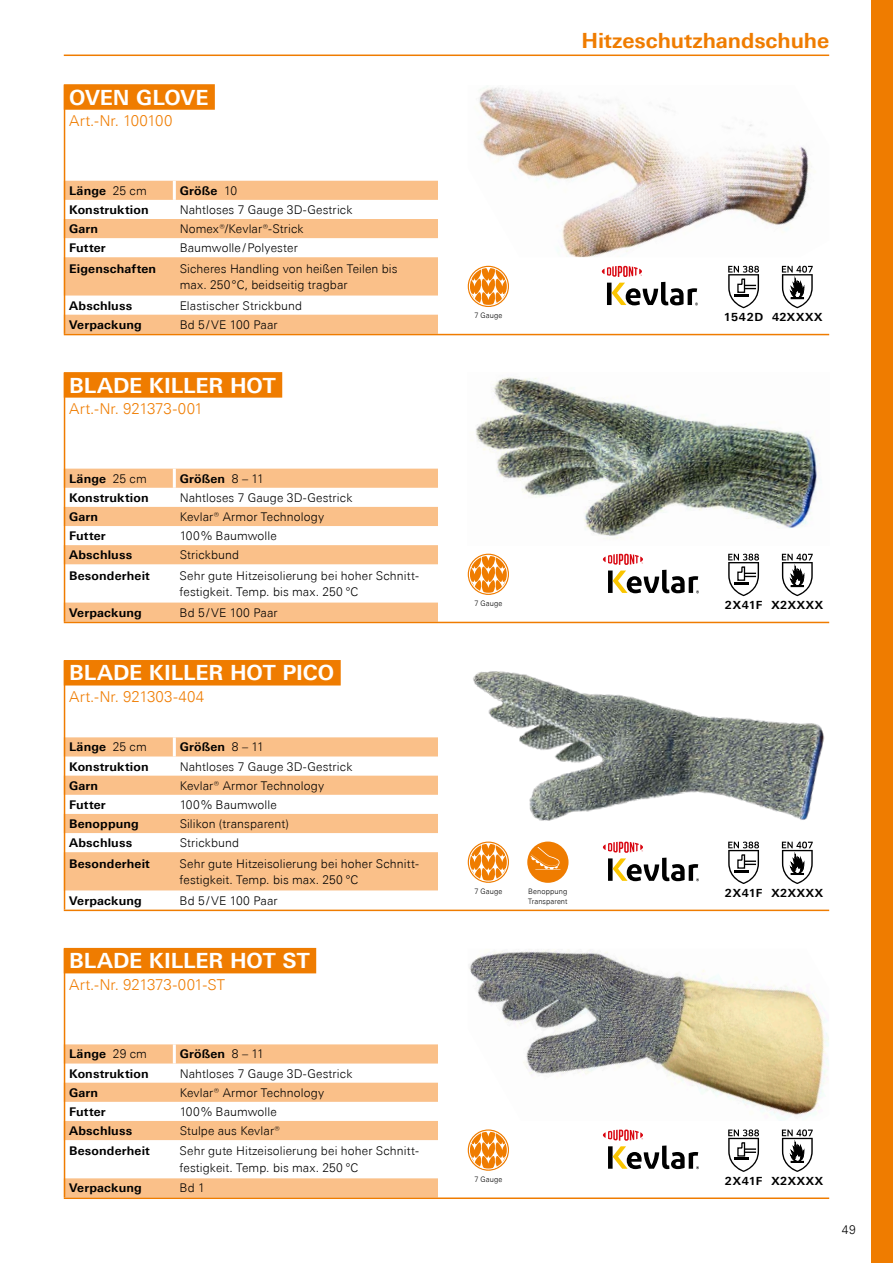
<style>
.page{position:relative;width:893px;height:1263px;background:#fff}
.page>*{position:absolute;margin:0;border:0;box-sizing:border-box;transform-origin:0 0}
.t1{font:700 21px "Univers Next Pro";letter-spacing:-.005em;color:#fff}
.t2{font:700 21px "Univers Next Pro";letter-spacing:-.005em;color:#ef7c00}
.t3{font:300 15px "Univers Next Pro";color:#ef7c00}
.t4{font:300 12px/16.5px "Univers Next Pro";letter-spacing:.01em;color:#000}
.t5{font:700 12px "Univers Next Pro";letter-spacing:.015em;color:#000}
.t6{font:700 11.25px "Univers Next Pro";letter-spacing:.055em;color:#000}
.t7{font:300 7.5px/10.5px "Univers Next Pro";letter-spacing:.02em;color:#000}
.s1{font-weight:300}
</style>
<div class="page">
<hr style="left:64px;top:55px;width:765px;height:1px;background:#ef7c00">
<div style="left:872px;top:0;width:21px;height:1263px;background:#ef7c00"></div>
<div style="left:65px;top:181px;width:373px;height:19px;background:#fac089"></div>
<div style="left:65px;top:219px;width:373px;height:19px;background:#fac089"></div>
<svg style="left:65px;top:257px;width:373px;height:77px"></svg>
<hr style="left:173px;top:181px;width:3px;height:19px;background:#fff">
<img style="left:479px;top:86px;width:336px;height:171px">
<hr style="left:64px;top:334px;width:765px;height:1px;background:#ef7c00">
<div style="left:64px;top:84px;width:151px;height:26px;background:#ef7c00"></div>
<hr style="left:64px;top:85px;width:1px;height:249px;background:#ef7c00">
<svg style="left:728px;top:266px;width:31px;height:42px"></svg>
<svg style="left:782px;top:266px;width:31px;height:42px"></svg>
<svg style="left:468px;top:266px;width:40px;height:40px"></svg>
<div style="left:468px;top:266px;width:41px;height:41px;border:2px solid #ef7c00;border-radius:50%"></div>
<div style="left:469px;top:267px;width:38px;height:39px;border:1px solid #fff;border-radius:50%"></div>
<svg style="left:602px;top:266px;width:96px;height:39px"></svg>
<div style="left:65px;top:1044px;width:373px;height:19px;background:#fac089"></div>
<div style="left:65px;top:1083px;width:373px;height:19px;background:#fac089"></div>
<svg style="left:65px;top:1121px;width:373px;height:76px"></svg>
<hr style="left:173px;top:1044px;width:3px;height:19px;background:#fff">
<img style="left:469px;top:949px;width:360px;height:172px">
<img style="left:473px;top:671px;width:352px;height:150px">
<hr style="left:64px;top:1197px;width:765px;height:2px;background:#ef7c00">
<div style="left:64px;top:948px;width:252px;height:25px;background:#ef7c00"></div>
<hr style="left:64px;top:949px;width:1px;height:248px;background:#ef7c00">
<svg style="left:728px;top:1129px;width:31px;height:43px"></svg>
<svg style="left:782px;top:1129px;width:31px;height:43px"></svg>
<div style="left:65px;top:737px;width:373px;height:19px;background:#fac089"></div>
<div style="left:65px;top:776px;width:373px;height:19px;background:#fac089"></div>
<svg style="left:65px;top:814px;width:373px;height:76px"></svg>
<hr style="left:173px;top:737px;width:3px;height:19px;background:#fff">
<div style="left:65px;top:469px;width:373px;height:19px;background:#fac089"></div>
<div style="left:65px;top:507px;width:373px;height:19px;background:#fac089"></div>
<svg style="left:65px;top:545px;width:373px;height:77px"></svg>
<hr style="left:173px;top:469px;width:3px;height:19px;background:#fff">
<img style="left:476px;top:377px;width:344px;height:162px">
<hr style="left:64px;top:909px;width:765px;height:2px;background:#ef7c00">
<hr style="left:64px;top:622px;width:765px;height:1px;background:#ef7c00">
<div style="left:64px;top:660px;width:277px;height:25px;background:#ef7c00"></div>
<div style="left:64px;top:372px;width:218px;height:26px;background:#ef7c00"></div>
<hr style="left:64px;top:661px;width:1px;height:248px;background:#ef7c00">
<hr style="left:64px;top:373px;width:1px;height:249px;background:#ef7c00">
<svg style="left:728px;top:841px;width:31px;height:43px"></svg>
<svg style="left:728px;top:554px;width:31px;height:42px"></svg>
<svg style="left:782px;top:841px;width:31px;height:43px"></svg>
<svg style="left:782px;top:554px;width:31px;height:42px"></svg>
<svg style="left:468px;top:844px;width:40px;height:38px"></svg>
<div style="left:468px;top:841px;width:41px;height:42px;border:2px solid #ef7c00;border-radius:50%"></div>
<div style="left:469px;top:843px;width:38px;height:38px;border:1px solid #fff;border-radius:50%"></div>
<svg style="left:468px;top:554px;width:40px;height:40px"></svg>
<div style="left:468px;top:554px;width:41px;height:41px;border:2px solid #ef7c00;border-radius:50%"></div>
<div style="left:469px;top:555px;width:38px;height:38px;border:1px solid #fff;border-radius:50%"></div>
<svg style="left:468px;top:1131px;width:40px;height:39px"></svg>
<div style="left:468px;top:1129px;width:41px;height:42px;border:2px solid #ef7c00;border-radius:50%"></div>
<div style="left:469px;top:1131px;width:38px;height:38px;border:1px solid #fff;border-radius:50%"></div>
<svg style="left:603px;top:842px;width:96px;height:39px"></svg>
<svg style="left:603px;top:554px;width:96px;height:39px"></svg>
<svg style="left:603px;top:1129px;width:96px;height:40px"></svg>
<div style="left:527px;top:841px;width:41px;height:42px;background:#ef7c00;border-radius:50%"></div>
<svg style="left:530px;top:847px;width:30px;height:23px"></svg>
<h1 class="t1" style="left:69px;top:85px;width:141px">OVEN GLOVE</h1>
<p class="t3" style="left:69px;top:112px;width:105px">Art.-Nr. 100100</p>
<p class="t5" style="left:69px;top:183px;width:79px">Länge <span class="s1">25 cm</span></p>
<p class="t5" style="left:180px;top:183px;width:59px">Größe <span class="s1">10</span></p>
<p class="t5" style="left:69px;top:202px;width:81px">Konstruktion</p>
<p class="t4" style="left:180px;top:201px;width:174px">Nahtloses 7 Gauge 3D-Gestrick</p>
<p class="t5" style="left:69px;top:222px;width:31px">Garn</p>
<p class="t4" style="left:180px;top:220px;width:126px">Nomex®/Kevlar®-Strick</p>
<p class="t5" style="left:69px;top:241px;width:38px">Futter</p>
<p class="t4" style="left:180px;top:240px;width:120px">Baumwolle/Polyester</p>
<p class="t5" style="left:69px;top:261px;width:89px">Eigenschaften</p>
<p class="t4" style="left:180px;top:260px;width:219px">Sicheres Handling von heißen Teilen bis max. 250°C, beidseitig tragbar</p>
<p class="t5" style="left:69px;top:298px;width:65px">Abschluss</p>
<p class="t4" style="left:180px;top:297px;width:124px">Elastischer Strickbund</p>
<p class="t5" style="left:69px;top:317px;width:74px">Verpackung</p>
<p class="t4" style="left:180px;top:316px;width:99px">Bd 5/VE 100 Paar</p>
<h1 class="t1" style="left:69px;top:372px;width:208px">BLADE KILLER HOT</h1>
<p class="t3" style="left:69px;top:400px;width:135px">Art.-Nr. 921373-001</p>
<p class="t5" style="left:69px;top:471px;width:79px">Länge <span class="s1">25 cm</span></p>
<p class="t5" style="left:180px;top:471px;width:86px">Größen <span class="s1">8 – 11</span></p>
<p class="t5" style="left:69px;top:490px;width:81px">Konstruktion</p>
<p class="t4" style="left:180px;top:489px;width:174px">Nahtloses 7 Gauge 3D-Gestrick</p>
<p class="t5" style="left:69px;top:509px;width:31px">Garn</p>
<p class="t4" style="left:180px;top:508px;width:146px">Kevlar® Armor Technology</p>
<p class="t5" style="left:69px;top:529px;width:38px">Futter</p>
<p class="t4" style="left:180px;top:527px;width:99px">100% Baumwolle</p>
<p class="t5" style="left:69px;top:548px;width:65px">Abschluss</p>
<p class="t4" style="left:180px;top:547px;width:61px">Strickbund</p>
<p class="t5" style="left:69px;top:568px;width:82px">Besonderheit</p>
<p class="t4" style="left:180px;top:567px;width:241px">Sehr gute Hitzeisolierung bei hoher Schnitt&shy;festigkeit. Temp. bis max. 250 °C</p>
<p class="t5" style="left:69px;top:605px;width:74px">Verpackung</p>
<p class="t4" style="left:180px;top:604px;width:99px">Bd 5/VE 100 Paar</p>
<h1 class="t1" style="left:69px;top:660px;width:267px">BLADE KILLER HOT PICO</h1>
<p class="t3" style="left:69px;top:688px;width:137px">Art.-Nr. 921303-404</p>
<p class="t5" style="left:69px;top:740px;width:79px">Länge <span class="s1">25 cm</span></p>
<p class="t5" style="left:180px;top:740px;width:86px">Größen <span class="s1">8 – 11</span></p>
<p class="t5" style="left:69px;top:759px;width:81px">Konstruktion</p>
<p class="t4" style="left:180px;top:758px;width:174px">Nahtloses 7 Gauge 3D-Gestrick</p>
<p class="t5" style="left:69px;top:778px;width:31px">Garn</p>
<p class="t4" style="left:180px;top:777px;width:146px">Kevlar® Armor Technology</p>
<p class="t5" style="left:69px;top:797px;width:38px">Futter</p>
<p class="t4" style="left:180px;top:796px;width:99px">100% Baumwolle</p>
<p class="t5" style="left:69px;top:816px;width:71px">Benoppung</p>
<p class="t4" style="left:180px;top:815px;width:111px">Silikon (transparent)</p>
<p class="t5" style="left:69px;top:836px;width:65px">Abschluss</p>
<p class="t4" style="left:180px;top:834px;width:61px">Strickbund</p>
<p class="t5" style="left:69px;top:856px;width:82px">Besonderheit</p>
<p class="t4" style="left:180px;top:855px;width:241px">Sehr gute Hitzeisolierung bei hoher Schnitt&shy;festigkeit. Temp. bis max. 250 °C</p>
<p class="t5" style="left:69px;top:893px;width:74px">Verpackung</p>
<p class="t4" style="left:180px;top:892px;width:99px">Bd 5/VE 100 Paar</p>
<h1 class="t1" style="left:69px;top:948px;width:242px">BLADE KILLER HOT ST</h1>
<p class="t3" style="left:69px;top:976px;width:157px">Art.-Nr. 921373-001-ST</p>
<p class="t5" style="left:69px;top:1047px;width:79px">Länge <span class="s1">29 cm</span></p>
<p class="t5" style="left:180px;top:1047px;width:86px">Größen <span class="s1">8 – 11</span></p>
<p class="t5" style="left:69px;top:1066px;width:81px">Konstruktion</p>
<p class="t4" style="left:180px;top:1065px;width:174px">Nahtloses 7 Gauge 3D-Gestrick</p>
<p class="t5" style="left:69px;top:1085px;width:31px">Garn</p>
<p class="t4" style="left:180px;top:1084px;width:146px">Kevlar® Armor Technology</p>
<p class="t5" style="left:69px;top:1104px;width:38px">Futter</p>
<p class="t4" style="left:180px;top:1103px;width:99px">100% Baumwolle</p>
<p class="t5" style="left:69px;top:1123px;width:65px">Abschluss</p>
<p class="t4" style="left:180px;top:1122px;width:102px">Stulpe aus Kevlar®</p>
<p class="t5" style="left:69px;top:1144px;width:82px">Besonderheit</p>
<p class="t4" style="left:180px;top:1143px;width:241px">Sehr gute Hitzeisolierung bei hoher Schnitt&shy;festigkeit. Temp. bis max. 250 °C</p>
<p class="t5" style="left:69px;top:1181px;width:74px">Verpackung</p>
<p class="t4" style="left:180px;top:1180px;width:27px">Bd 1</p>
<h1 class="t2" style="left:581px;top:28px;width:249px">Hitzeschutzhandschuhe</h1>
<p class="t7" style="left:474px;top:310px;width:30px">7 Gauge</p>
<p class="t6" style="left:724px;top:310px;width:100px">1542D 42XXXX</p>
<p class="t7" style="left:474px;top:598px;width:30px">7 Gauge</p>
<p class="t6" style="left:725px;top:598px;width:39px">2X41F</p>
<p class="t6" style="left:771px;top:598px;width:53px">X2XXXX</p>
<p class="t7" style="left:474px;top:886px;width:30px">7 Gauge</p>
<p class="t7" style="left:528px;top:886px;width:41px">Benoppung<br>Transparent</p>
<p class="t7" style="left:474px;top:1174px;width:30px">7 Gauge</p>
<p class="t6" style="left:725px;top:886px;width:39px">2X41F</p>
<p class="t6" style="left:771px;top:886px;width:53px">X2XXXX</p>
<p class="t6" style="left:725px;top:1174px;width:100px">2X41F X2XXXX</p>
<p class="t4" style="left:842px;top:1221px;width:15px">49</p>
</div>
